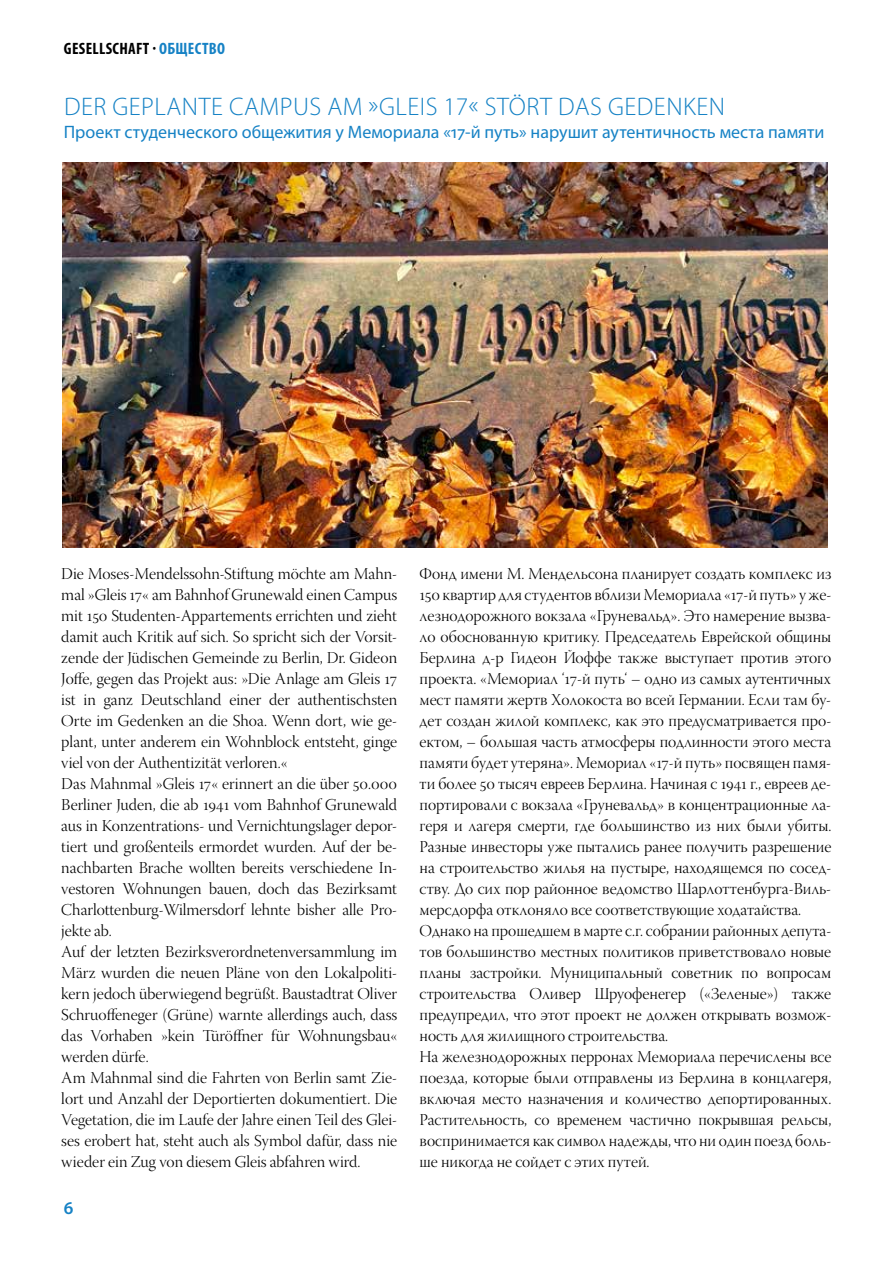
<style>
.page{position:relative;width:893px;height:1263px;background:#fff}
.page>*{position:absolute;margin:0;border:0;box-sizing:border-box;transform-origin:0 0}
.t1{font:300 25.5px "Myriad Pro";letter-spacing:.02em;color:#1682c5}
.t2{font:18px "Myriad Pro";color:#1682c5}
.t3{font:600 18px "Myriad Pro";color:#1682c5}
.t4{font:16.5px/21px "Warnock Pro Light Disp";letter-spacing:-.005em;color:#000}
.t5{font:700 condensed 16.5px "Myriad Pro";letter-spacing:.02em;color:#000}
.s1{color:#1682c5}
</style>
<div class="page">
<img style="left:62px;top:162px;width:766px;height:385px">
<p class="t5" style="left:64px;top:38px;width:163px">GESELLSCHAFT · <span class="s1">ОБЩЕСТВО</span></p>
<h1 class="t1" style="left:64px;top:91px;width:662px">DER GEPLANTE CAMPUS AM »GLEIS 17« STÖRT DAS GEDENKEN</h1>
<p class="t2" style="left:64px;top:121px;width:762px">Проект студенческого общежития у Мемориала «17-й путь» нарушит аутентичность места памяти</p>
<p class="t4" style="left:61px;top:565px;width:337px">Die Moses-Mendelssohn-Stiftung möchte am Mahn&shy;mal »Gleis 17« am Bahnhof Grunewald einen Campus mit 150 Studenten-Appartements errichten und zieht damit auch Kritik auf sich. So spricht sich der Vorsit&shy;zende der Jüdischen Gemeinde zu Berlin, Dr. Gideon Joffe, gegen das Projekt aus: »Die Anlage am Gleis 17 ist in ganz Deutschland einer der authentischsten Orte im Gedenken an die Shoa. Wenn dort, wie ge&shy;plant, unter anderem ein Wohnblock entsteht, ginge viel von der Authentizität verloren.«<br>Das Mahnmal »Gleis 17« erinnert an die über 50.000<br>Berliner Juden, die ab 1941 vom Bahnhof Grunewald aus in Konzentrations- und Vernichtungslager depor&shy;tiert und großenteils ermordet wurden. Auf der be&shy;nachbarten Brache wollten bereits verschiedene In&shy;vestoren Wohnungen bauen, doch das Bezirksamt Charlottenburg-Wilmersdorf lehnte bisher alle Pro&shy;jekte ab.<br>Auf der letzten Bezirksverordnetenversammlung im März wurden die neuen Pläne von den Lokalpoliti&shy;kern jedoch überwiegend begrüßt. Baustadtrat Oliver Schruoffeneger (Grüne) warnte allerdings auch, dass das Vorhaben »kein Türöffner für Wohnungsbau« werden dürfe.<br>Am Mahnmal sind die Fahrten von Berlin samt Zie&shy;lort und Anzahl der Deportierten dokumentiert. Die Vegetation, die im Laufe der Jahre einen Teil des Glei&shy;ses erobert hat, steht auch als Symbol dafür, dass nie wieder ein Zug von diesem Gleis abfahren wird.</p>
<p class="t4" style="left:420px;top:565px;width:413px">Фонд имени М. Мендельсона планирует создать комплекс из 150 квартир для студентов вблизи Мемориала «17-й путь» у же&shy;лезнодорожного вокзала «Груневальд». Это намерение вызва&shy;ло обоснованную критику. Председатель Еврейской общины Берлина д-р Гидеон Йоффе также выступает против этого проекта. «Мемориал ‘17-й путь‘ – одно из самых аутентичных мест памяти жертв Холокоста во всей Германии. Если там бу&shy;дет создан жилой комплекс, как это предусматривается про&shy;ектом, – большая часть атмосферы подлинности этого места памяти будет утеряна». Мемориал «17-й путь» посвящен памя&shy;ти более 50 тысяч евреев Берлина. Начиная с 1941 г., евреев де&shy;портировали с вокзала «Груневальд» в концентрационные ла&shy;геря и лагеря смерти, где большинство из них были убиты.<br>Разные инвесторы уже пытались ранее получить разрешение на строительство жилья на пустыре, находящемся по сосед&shy;ству. До сих пор районное ведомство Шарлоттенбурга-Виль&shy;мерсдорфа отклоняло все соответствующие ходатайства.<br>Однако на прошедшем в марте с.г. собрании районных депута&shy;тов большинство местных политиков приветствовало новые планы застройки. Муниципальный советник по вопросам строительства Оливер Шруофенегер («Зеленые») также предупредил, что этот проект не должен открывать возмож&shy;ность для жилищного строительства.<br>На железнодорожных перронах Мемориала перечислены все поезда, которые были отправлены из Берлина в концлагеря, включая место назначения и количество депортированных.<br>Растительность, со временем частично покрывшая рельсы, воспринимается как символ надежды, что ни один поезд боль&shy;ше никогда не сойдет с этих путей.</p>
<p class="t3" style="left:64px;top:1197px;width:11px">6</p>
</div>
